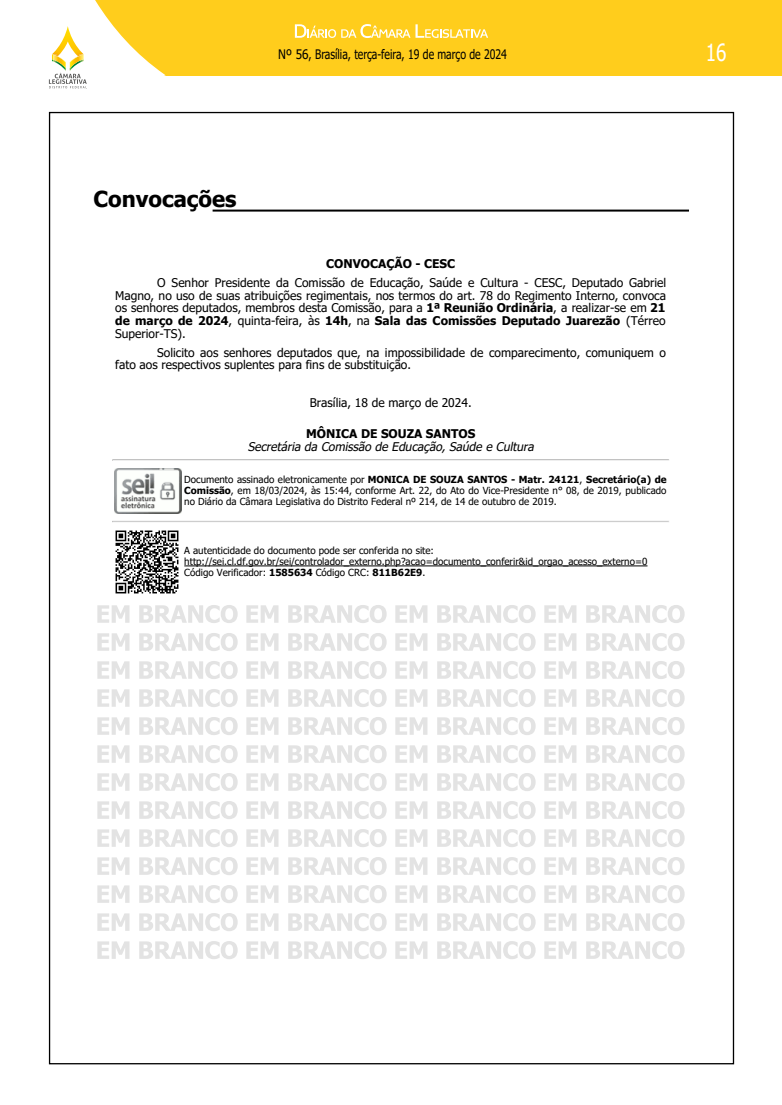
<style>
.page{position:relative;width:782px;height:1105px;background:#fff}
.page>*{position:absolute;margin:0;border:0;box-sizing:border-box;transform-origin:0 0}
.t1{font:23.6px "Tahoma";color:#fff;scale:.8 1}
.t2{font:700 22px "Tahoma";color:#000}
.t3{font:13.1px "Tahoma";color:#000;scale:.9 1}
.t4{font:12px/12.7px "Tahoma";color:#000;text-align:justify}
.t5{font:italic 12px "Tahoma";color:#000}
.t6{font:700 12px "Tahoma";color:#000}
.t7{font:9.8px/11.3px "Tahoma";color:#000;text-align:justify}
.s1{font-weight:700}
</style>
<div class="page">
<div style="left:0;top:0;width:781px;height:75px;background:#ffcd1c"></div>
<svg style="left:0;top:0;width:165px;height:89px"></svg>
<svg style="left:295px;top:24px;width:193px;height:14px"></svg>
<svg style="left:112px;top:459px;width:556px;height:2px"></svg>
<svg style="left:112px;top:521px;width:556px;height:2px"></svg>
<img style="left:114px;top:468px;width:67px;height:45px">
<img style="left:115px;top:530px;width:64px;height:64px">
<hr style="left:184px;top:566px;width:463px;height:1px;background:#000">
<hr style="left:212px;top:210px;width:476px;height:2px;background:#000">
<svg style="left:97px;top:605px;width:32px;height:18px"></svg>
<svg style="left:139px;top:605px;width:98px;height:18px"></svg>
<svg style="left:246px;top:605px;width:32px;height:18px"></svg>
<svg style="left:288px;top:605px;width:98px;height:18px"></svg>
<svg style="left:395px;top:605px;width:32px;height:18px"></svg>
<svg style="left:437px;top:605px;width:98px;height:18px"></svg>
<svg style="left:544px;top:605px;width:32px;height:18px"></svg>
<svg style="left:586px;top:605px;width:98px;height:18px"></svg>
<svg style="left:97px;top:633px;width:32px;height:18px"></svg>
<svg style="left:139px;top:633px;width:98px;height:18px"></svg>
<svg style="left:246px;top:633px;width:32px;height:18px"></svg>
<svg style="left:288px;top:633px;width:98px;height:18px"></svg>
<svg style="left:395px;top:633px;width:32px;height:18px"></svg>
<svg style="left:437px;top:633px;width:98px;height:18px"></svg>
<svg style="left:544px;top:633px;width:32px;height:18px"></svg>
<svg style="left:586px;top:633px;width:98px;height:18px"></svg>
<svg style="left:97px;top:661px;width:32px;height:18px"></svg>
<svg style="left:139px;top:661px;width:98px;height:18px"></svg>
<svg style="left:246px;top:661px;width:32px;height:18px"></svg>
<svg style="left:288px;top:661px;width:98px;height:18px"></svg>
<svg style="left:395px;top:661px;width:32px;height:18px"></svg>
<svg style="left:437px;top:661px;width:98px;height:18px"></svg>
<svg style="left:544px;top:661px;width:32px;height:18px"></svg>
<svg style="left:586px;top:661px;width:98px;height:18px"></svg>
<svg style="left:97px;top:689px;width:32px;height:18px"></svg>
<svg style="left:139px;top:689px;width:98px;height:18px"></svg>
<svg style="left:246px;top:689px;width:32px;height:18px"></svg>
<svg style="left:288px;top:689px;width:98px;height:18px"></svg>
<svg style="left:395px;top:689px;width:32px;height:18px"></svg>
<svg style="left:437px;top:689px;width:98px;height:18px"></svg>
<svg style="left:544px;top:689px;width:32px;height:18px"></svg>
<svg style="left:586px;top:689px;width:98px;height:18px"></svg>
<svg style="left:97px;top:717px;width:32px;height:18px"></svg>
<svg style="left:139px;top:717px;width:98px;height:18px"></svg>
<svg style="left:246px;top:717px;width:32px;height:18px"></svg>
<svg style="left:288px;top:717px;width:98px;height:18px"></svg>
<svg style="left:395px;top:717px;width:32px;height:18px"></svg>
<svg style="left:437px;top:717px;width:98px;height:18px"></svg>
<svg style="left:544px;top:717px;width:32px;height:18px"></svg>
<svg style="left:586px;top:717px;width:98px;height:18px"></svg>
<svg style="left:97px;top:745px;width:32px;height:18px"></svg>
<svg style="left:139px;top:745px;width:98px;height:18px"></svg>
<svg style="left:246px;top:745px;width:32px;height:18px"></svg>
<svg style="left:288px;top:745px;width:98px;height:18px"></svg>
<svg style="left:395px;top:745px;width:32px;height:18px"></svg>
<svg style="left:437px;top:745px;width:98px;height:18px"></svg>
<svg style="left:544px;top:745px;width:32px;height:18px"></svg>
<svg style="left:586px;top:745px;width:98px;height:18px"></svg>
<svg style="left:97px;top:773px;width:32px;height:18px"></svg>
<svg style="left:139px;top:773px;width:98px;height:18px"></svg>
<svg style="left:246px;top:773px;width:32px;height:18px"></svg>
<svg style="left:288px;top:773px;width:98px;height:18px"></svg>
<svg style="left:395px;top:773px;width:32px;height:18px"></svg>
<svg style="left:437px;top:773px;width:98px;height:18px"></svg>
<svg style="left:544px;top:773px;width:32px;height:18px"></svg>
<svg style="left:586px;top:773px;width:98px;height:18px"></svg>
<svg style="left:97px;top:801px;width:32px;height:18px"></svg>
<svg style="left:139px;top:801px;width:98px;height:18px"></svg>
<svg style="left:246px;top:801px;width:32px;height:18px"></svg>
<svg style="left:288px;top:801px;width:98px;height:18px"></svg>
<svg style="left:395px;top:801px;width:32px;height:18px"></svg>
<svg style="left:437px;top:801px;width:98px;height:18px"></svg>
<svg style="left:544px;top:801px;width:32px;height:18px"></svg>
<svg style="left:586px;top:801px;width:98px;height:18px"></svg>
<svg style="left:97px;top:829px;width:32px;height:18px"></svg>
<svg style="left:139px;top:829px;width:98px;height:18px"></svg>
<svg style="left:246px;top:829px;width:32px;height:18px"></svg>
<svg style="left:288px;top:829px;width:98px;height:18px"></svg>
<svg style="left:395px;top:829px;width:32px;height:18px"></svg>
<svg style="left:437px;top:829px;width:98px;height:18px"></svg>
<svg style="left:544px;top:829px;width:32px;height:18px"></svg>
<svg style="left:586px;top:829px;width:98px;height:18px"></svg>
<svg style="left:97px;top:857px;width:32px;height:18px"></svg>
<svg style="left:139px;top:857px;width:98px;height:18px"></svg>
<svg style="left:246px;top:857px;width:32px;height:18px"></svg>
<svg style="left:288px;top:857px;width:98px;height:18px"></svg>
<svg style="left:395px;top:857px;width:32px;height:18px"></svg>
<svg style="left:437px;top:857px;width:98px;height:18px"></svg>
<svg style="left:544px;top:857px;width:32px;height:18px"></svg>
<svg style="left:586px;top:857px;width:98px;height:18px"></svg>
<svg style="left:97px;top:885px;width:32px;height:18px"></svg>
<svg style="left:139px;top:885px;width:98px;height:18px"></svg>
<svg style="left:246px;top:885px;width:32px;height:18px"></svg>
<svg style="left:288px;top:885px;width:98px;height:18px"></svg>
<svg style="left:395px;top:885px;width:32px;height:18px"></svg>
<svg style="left:437px;top:885px;width:98px;height:18px"></svg>
<svg style="left:544px;top:885px;width:32px;height:18px"></svg>
<svg style="left:586px;top:885px;width:98px;height:18px"></svg>
<svg style="left:97px;top:913px;width:32px;height:18px"></svg>
<svg style="left:139px;top:913px;width:98px;height:18px"></svg>
<svg style="left:246px;top:913px;width:32px;height:18px"></svg>
<svg style="left:288px;top:913px;width:98px;height:18px"></svg>
<svg style="left:395px;top:913px;width:32px;height:18px"></svg>
<svg style="left:437px;top:913px;width:98px;height:18px"></svg>
<svg style="left:544px;top:913px;width:32px;height:18px"></svg>
<svg style="left:586px;top:913px;width:98px;height:18px"></svg>
<svg style="left:97px;top:941px;width:32px;height:18px"></svg>
<svg style="left:139px;top:941px;width:98px;height:18px"></svg>
<svg style="left:246px;top:941px;width:32px;height:18px"></svg>
<svg style="left:288px;top:941px;width:98px;height:18px"></svg>
<svg style="left:395px;top:941px;width:32px;height:18px"></svg>
<svg style="left:437px;top:941px;width:98px;height:18px"></svg>
<svg style="left:544px;top:941px;width:32px;height:18px"></svg>
<svg style="left:586px;top:941px;width:98px;height:18px"></svg>
<p class="t3" style="left:278px;top:46px;width:255px">Nº 56, Brasília, terça-feira, 19 de março de 2024</p>
<h1 class="t1" style="left:705px;top:36px;width:27px">16</h1>
<h2 class="t2" style="left:93px;top:183px;width:144px">Convocações</h2>
<p class="t6" style="left:326px;top:255px;width:130px">CONVOCAÇÃO - CESC</p>
<p class="t4" style="left:115px;top:277px;width:552px;text-indent:42px">O Senhor Presidente da Comissão de Educação, Saúde e Cultura - CESC, Deputado Gabriel Magno, no uso de suas atribuições regimentais, nos termos do art. 78 do Regimento Interno, convoca os senhores deputados, membros desta Comissão, para a <span class="s1">1ª Reunião Ordinária</span>, a realizar-se em <span class="s1">21 de março de 2024</span>, quinta-feira, às <span class="s1">14h</span>, na <span class="s1">Sala das Comissões Deputado Juarezão</span> (Térreo Superior-TS).</p>
<p class="t4" style="left:115px;top:347px;width:552px;text-indent:42px">Solicito aos senhores deputados que, na impossibilidade de comparecimento, comuniquem o fato aos respectivos suplentes para fins de substituição.</p>
<p class="t4" style="left:310px;top:397px;width:163px">Brasília, 18 de março de 2024.</p>
<p class="t6" style="left:306px;top:426px;width:170px">MÔNICA DE SOUZA SANTOS</p>
<p class="t5" style="left:247px;top:439px;width:291px">Secretária da Comissão de Educação,Saúde e Cultura</p>
<p class="t7" style="left:184px;top:474px;width:483px">Documento assinado eletronicamente por <span class="s1">MONICA DE SOUZA SANTOS - Matr. 24121</span>, <span class="s1">Secretário(a) de Comissão</span>, em 18/03/2024, às 15:44, conforme Art. 22, do Ato do Vice-Presidente n° 08, de 2019, publicado no Diário da Câmara Legislativa do Distrito Federal nº 214, de 14 de outubro de 2019.</p>
<p class="t7" style="left:184px;top:545px;width:464px;text-align:left">A autenticidade do documento pode ser conferida no site: http://sei.cl.df.gov.br/sei/controlador_externo.php?acao=documento_conferir&amp;id_orgao_acesso_externo=0<br>Código Verificador: <span class="s1">1585634</span> Código CRC: <span class="s1">811B62E9</span>.</p>
</div>
